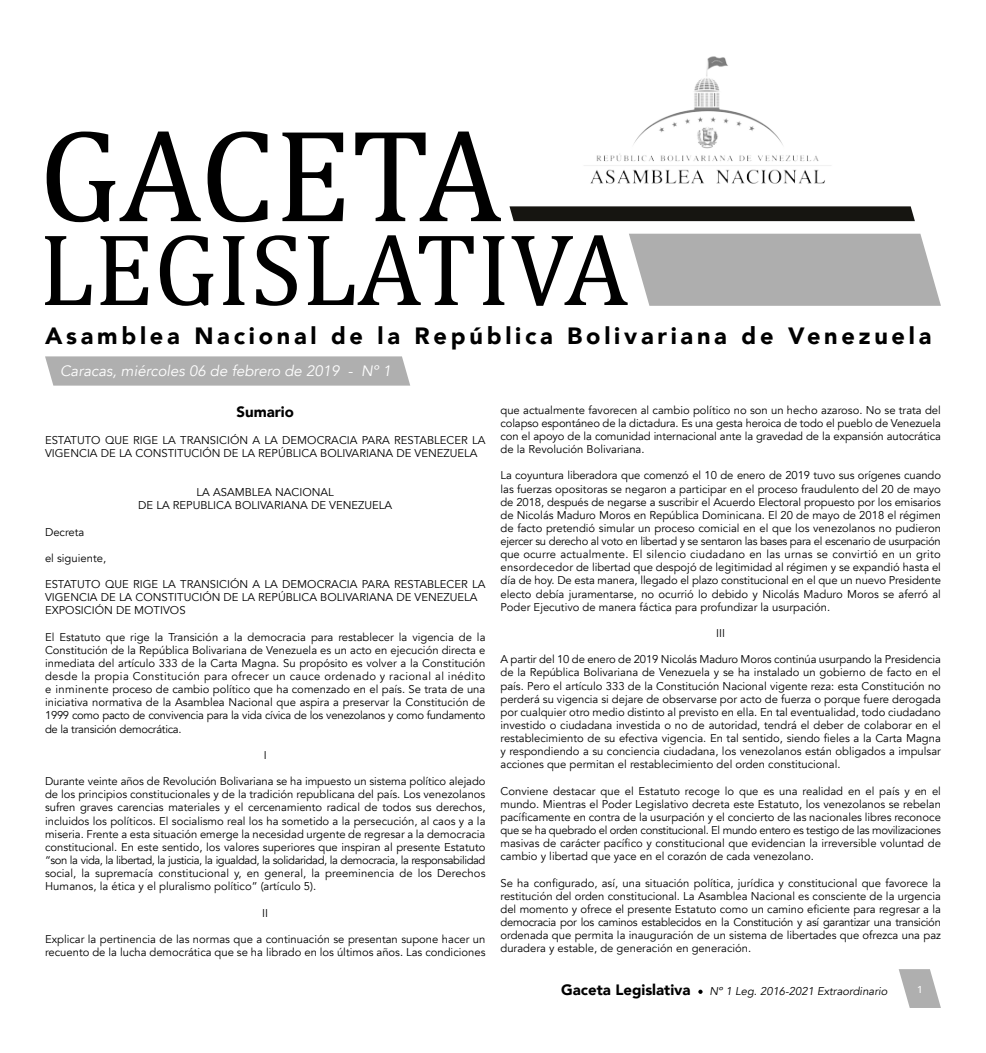
<style>
.page{position:relative;width:986px;height:1053px;background:#fff}
.page>*{position:absolute;margin:0;border:0;box-sizing:border-box;transform-origin:0 0}
.t1{font:900 23.5px "Avenir";letter-spacing:.16em;color:#000}
.t2{font:italic 15px "Avenir";color:#fff}
.t3{font:900 15px "Avenir";color:#000}
.t4{font:11.25px/13.1px "Avenir";color:#000;text-align:justify}
.t5{font:italic 11.25px "Avenir";color:#000}
.t6{font:500 10px "Avenir";color:#fff}
</style>
<div class="page">
<svg style="left:898px;top:969px;width:42px;height:38px"></svg>
<svg style="left:698px;top:989px;width:4px;height:4px"></svg>
<svg style="left:509px;top:206px;width:405px;height:15px;background:#1e1d19"></svg>
<svg style="left:46px;top:131px;width:454px;height:91px"></svg>
<svg style="left:45px;top:236px;width:46px;height:69px"></svg>
<svg style="left:100px;top:236px;width:48px;height:69px"></svg>
<svg style="left:160px;top:235px;width:53px;height:71px"></svg>
<svg style="left:223px;top:236px;width:21px;height:69px"></svg>
<svg style="left:256px;top:235px;width:41px;height:71px"></svg>
<svg style="left:308px;top:235px;width:165px;height:70px"></svg>
<svg style="left:483px;top:236px;width:21px;height:69px"></svg>
<svg style="left:511px;top:234px;width:429px;height:72px"></svg>
<img style="left:584px;top:56px;width:247px;height:128px">
<div style="left:45px;top:356px;width:365px;height:29px;background:#afafaf"></div>
<h1 class="t1" style="left:45px;top:316px;width:887px">Asamblea Nacional de la República Bolivariana de Venezuela</h1>
<h2 class="t2" style="left:60px;top:361px;width:332px">Caracas, miércoles 06 de febrero de 2019 - Nº 1</h2>
<h2 class="t3" style="left:236px;top:399px;width:59px">Sumario</h2>
<p class="t4" style="left:45px;top:433px;width:442px">ESTATUTO QUE RIGE LA TRANSICIÓN A LA DEMOCRACIA PARA RESTABLECER LA<br>VIGENCIA DE LA CONSTITUCIÓN DE LA REPÚBLICA BOLIVARIANA DE VENEZUELA</p>
<p class="t4" style="left:138px;top:486px;width:255px;text-align:center">LA ASAMBLEA NACIONAL<br>DE LA REPUBLICA BOLIVARIANA DE VENEZUELA</p>
<p class="t4" style="left:45px;top:525px;width:41px">Decreta</p>
<p class="t4" style="left:45px;top:551px;width:63px">el siguiente,</p>
<p class="t4" style="left:45px;top:578px;width:442px;text-align:left">ESTATUTO QUE RIGE LA TRANSICIÓN A LA DEMOCRACIA PARA RESTABLECER LA<br>VIGENCIA DE LA CONSTITUCIÓN DE LA REPÚBLICA BOLIVARIANA DE VENEZUELA<br>EXPOSICIÓN DE MOTIVOS</p>
<p class="t4" style="left:45px;top:630px;width:442px">El Estatuto que rige la Transición a la democracia para restablecer la vigencia de la Constitución de la República Bolivariana de Venezuela es un acto en ejecución directa e inmediata del artículo 333 de la Carta Magna. Su propósito es volver a la Constitución desde la propia Constitución para ofrecer un cauce ordenado y racional al inédito e inminente proceso de cambio político que ha comenzado en el país. Se trata de una iniciativa normativa de la Asamblea Nacional que aspira a preservar la Constitución de 1999 como pacto de convivencia para la vida cívica de los venezolanos y como fundamento de la transición democrática.</p>
<p class="t4" style="left:264px;top:748px;width:4px">I</p>
<p class="t4" style="left:45px;top:774px;width:442px">Durante veinte años de Revolución Bolivariana se ha impuesto un sistema político alejado de los principios constitucionales y de la tradición republicana del país. Los venezolanos sufren graves carencias materiales y el cercenamiento radical de todos sus derechos, incluidos los políticos. El socialismo real los ha sometido a la persecución, al caos y a la miseria. Frente a esta situación emerge la necesidad urgente de regresar a la democracia constitucional. En este sentido, los valores superiores que inspiran al presente Estatuto “son la vida, la libertad, la justicia, la igualdad, la solidaridad, la democracia, la responsabilidad social, la supremacía constitucional y, en general, la preeminencia de los Derechos Humanos, la ética y el pluralismo político” (artículo 5).</p>
<p class="t4" style="left:262px;top:906px;width:7px">II</p>
<p class="t4" style="left:45px;top:932px;width:442px">Explicar la pertinencia de las normas que a continuación se presentan supone hacer un recuento de la lucha democrática que se ha librado en los últimos años. Las condiciones</p>
<p class="t4" style="left:500px;top:403px;width:442px">que actualmente favorecen al cambio político no son un hecho azaroso. No se trata del colapso espontáneo de la dictadura. Es una gesta heroica de todo el pueblo de Venezuela con el apoyo de la comunidad internacional ante la gravedad de la expansión autocrática de la Revolución Bolivariana.</p>
<p class="t4" style="left:500px;top:469px;width:442px">La coyuntura liberadora que comenzó el 10 de enero de 2019 tuvo sus orígenes cuando las fuerzas opositoras se negaron a participar en el proceso fraudulento del 20 de mayo de 2018, después de negarse a suscribir el Acuerdo Electoral propuesto por los emisarios de Nicolás Maduro Moros en República Dominicana. El 20 de mayo de 2018 el régimen de facto pretendió simular un proceso comicial en el que los venezolanos no pudieron ejercer su derecho al voto en libertad y se sentaron las bases para el escenario de usurpación que ocurre actualmente. El silencio ciudadano en las urnas se convirtió en un grito ensordecedor de libertad que despojó de legitimidad al régimen y se expandió hasta el día de hoy. De esta manera, llegado el plazo constitucional en el que un nuevo Presidente electo debía juramentarse, no ocurrió lo debido y Nicolás Maduro Moros se aferró al Poder Ejecutivo de manera fáctica para profundizar la usurpación.</p>
<p class="t4" style="left:716px;top:626px;width:10px">III</p>
<p class="t4" style="left:500px;top:653px;width:442px">A partir del 10 de enero de 2019 Nicolás Maduro Moros continúa usurpando la Presidencia de la República Bolivariana de Venezuela y se ha instalado un gobierno de facto en el país. Pero el artículo 333 de la Constitución Nacional vigente reza: esta Constitución no perderá su vigencia si dejare de observarse por acto de fuerza o porque fuere derogada por cualquier otro medio distinto al previsto en ella. En tal eventualidad, todo ciudadano investido o ciudadana investida o no de autoridad, tendrá el deber de colaborar en el restablecimiento de su efectiva vigencia. En tal sentido, siendo fieles a la Carta Magna y respondiendo a su conciencia ciudadana, los venezolanos están obligados a impulsar acciones que permitan el restablecimiento del orden constitucional.</p>
<p class="t4" style="left:500px;top:784px;width:442px">Conviene destacar que el Estatuto recoge lo que es una realidad en el país y en el mundo. Mientras el Poder Legislativo decreta este Estatuto, los venezolanos se rebelan pacíficamente en contra de la usurpación y el concierto de las nacionales libres reconoce que se ha quebrado el orden constitucional. El mundo entero es testigo de las movilizaciones masivas de carácter pacífico y constitucional que evidencian la irreversible voluntad de cambio y libertad que yace en el corazón de cada venezolano.</p>
<p class="t4" style="left:500px;top:876px;width:442px">Se ha configurado, así, una situación política, jurídica y constitucional que favorece la restitución del orden constitucional. La Asamblea Nacional es consciente de la urgencia del momento y ofrece el presente Estatuto como un camino eficiente para regresar a la democracia por los caminos establecidos en la Constitución y así garantizar una transición ordenada que permita la inauguración de un sistema de libertades que ofrezca una paz duradera y estable, de generación en generación.</p>
<h2 class="t3" style="left:561px;top:976px;width:131px">Gaceta Legislativa</h2>
<p class="t5" style="left:709px;top:983px;width:179px">Nº 1 Leg. 2016-2021 Extraordinario</p>
<p class="t6" style="left:916px;top:980px;width:7px">1</p>
</div>
